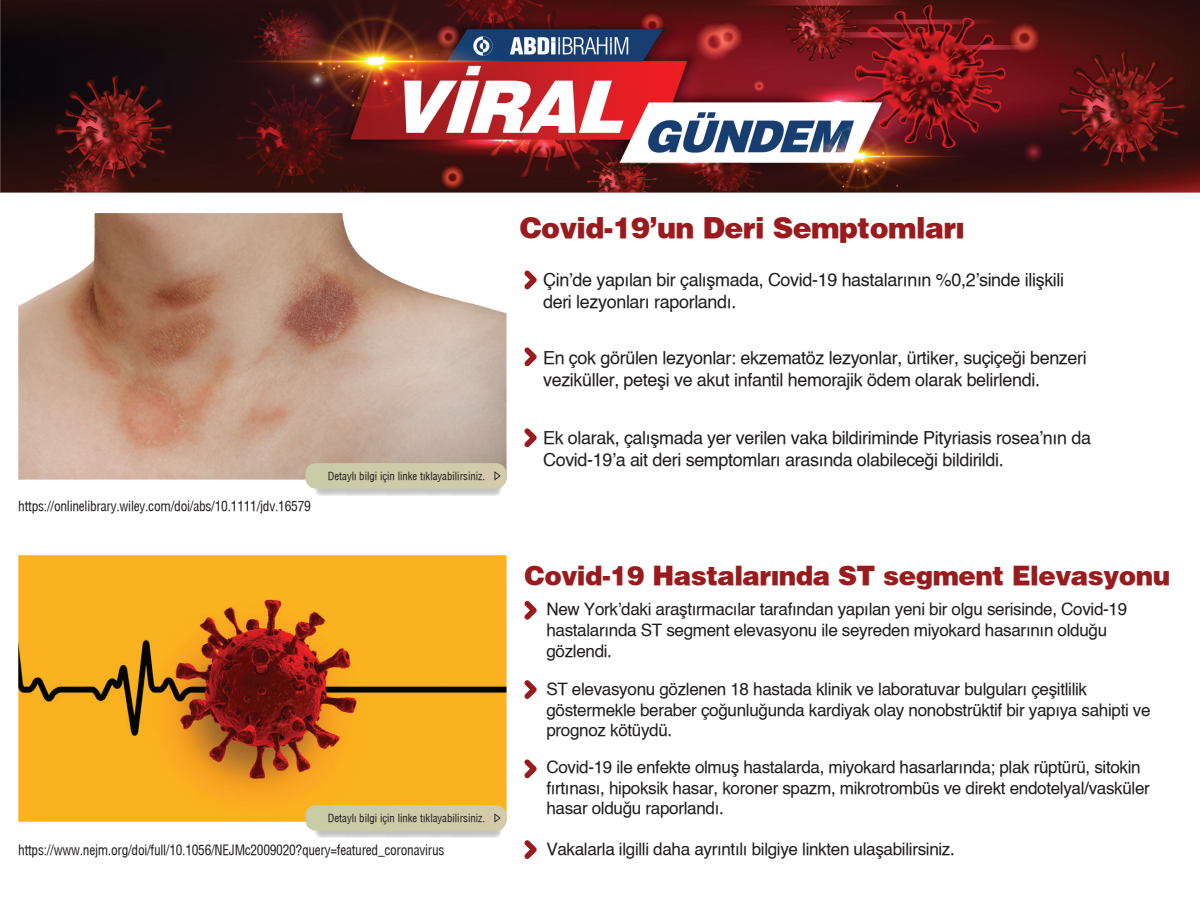
<style>
.page{position:relative;width:1200px;height:900px;background:#fff}
.page>*{position:absolute;margin:0;border:0;box-sizing:border-box;transform-origin:0 0}
.t1{font:28.5px "Helvetica X Black";letter-spacing:-.02em;color:#991b1e}
.t2{font:26.25px "Helvetica X Black";letter-spacing:-.02em;color:#991b1e}
.t3{font:18px/21.9px "Helvetica X Book";letter-spacing:-.02em;color:#211d1e}
.t4{font:17.1px/20.5px "Helvetica X Book";letter-spacing:-.02em;color:#211d1e}
.t5{font:13.8px "Helvetica Condensed X Book";letter-spacing:-.02em;color:#211d1e}
.t6{font:13.5px "Helvetica Condensed X Book";letter-spacing:-.02em;color:#211d1e}
.t7{font:10.8px "Helvetica Condensed X Book";color:#211d1e}
</style>
<div class="page">
<img style="left:0;top:0;width:1200px;height:779px">
<svg style="left:524px;top:271px;width:13px;height:19px"></svg>
<svg style="left:524px;top:428px;width:13px;height:19px"></svg>
<svg style="left:524px;top:347px;width:13px;height:20px"></svg>
<img style="left:18px;top:213px;width:489px;height:267px">
<img style="left:312px;top:489px;width:193px;height:7px">
<div style="left:305px;top:463px;width:202px;height:26px;background:#cdcba9"></div>
<svg style="left:524px;top:601px;width:13px;height:19px"></svg>
<svg style="left:524px;top:680px;width:13px;height:19px"></svg>
<svg style="left:524px;top:759px;width:13px;height:19px"></svg>
<svg style="left:524px;top:840px;width:13px;height:19px"></svg>
<img style="left:18px;top:555px;width:489px;height:267px">
<img style="left:315px;top:831px;width:187px;height:7px">
<svg style="left:305px;top:805px;width:202px;height:26px;background:#cecaa6"></svg>
<h1 class="t1" style="left:520px;top:209px;width:447px">Covid-19’un Deri Semptomları</h1>
<p class="t6" style="left:18px;top:497px;width:294px">https://onlinelibrary.wiley.com/doi/abs/10.1111/jdv.16579</p>
<p class="t7" style="left:328px;top:469px;width:159px">Detaylı bilgi için linke tıklayabilirsiniz.</p>
<p class="t7" style="left:328px;top:811px;width:159px">Detaylı bilgi için linke tıklayabilirsiniz.</p>
<p class="t3" style="left:543px;top:270px;width:523px">Çin’de yapılan bir çalışmada, Covid-19 hastalarının %0,2’sinde ilişkili deri lezyonları raporlandı.</p>
<p class="t3" style="left:543px;top:348px;width:545px">En çok görülen lezyonlar: ekzematöz lezyonlar, ürtiker, suçiçeği benzeri veziküller, peteşi ve akut infantil hemorajik ödem olarak belirlendi.</p>
<p class="t3" style="left:543px;top:428px;width:550px">Ek olarak, çalışmada yer verilen vaka bildiriminde Pityriasis rosea’nın da<br>Covid-19’a ait deri semptomları arasında olabileceği bildirildi.</p>
<h2 class="t2" style="left:525px;top:558px;width:647px">Covid-19 Hastalarında ST segment Elevasyonu</h2>
<p class="t4" style="left:546px;top:600px;width:582px">New York’daki araştırmacılar tarafından yapılan yeni bir olgu serisinde, Covid-19 hastalarında ST segment elevasyonu ile seyreden miyokard hasarının olduğu gözlendi.</p>
<p class="t4" style="left:546px;top:680px;width:606px">ST elevasyonu gözlenen 18 hastada klinik ve laboratuvar bulguları çeşitlilik göstermekle beraber çoğunluğunda kardiyak olay nonobstrüktif bir yapıya sahipti ve prognoz kötüydü.</p>
<p class="t4" style="left:546px;top:758px;width:605px">Covid-19 ile enfekte olmuş hastalarda, miyokard hasarlarında; plak rüptürü, sitokin fırtınası, hipoksik hasar, koroner spazm, mikrotrombüs ve direkt endotelyal/vasküler hasar olduğu raporlandı.</p>
<p class="t5" style="left:18px;top:842px;width:428px">https://www.nejm.org/doi/full/10.1056/NEJMc2009020?query=featured_coronavirus</p>
<p class="t4" style="left:546px;top:840px;width:410px">Vakalarla ilgilli daha ayrıntılı bilgiye linkten ulaşabilirsiniz.</p>
</div>
